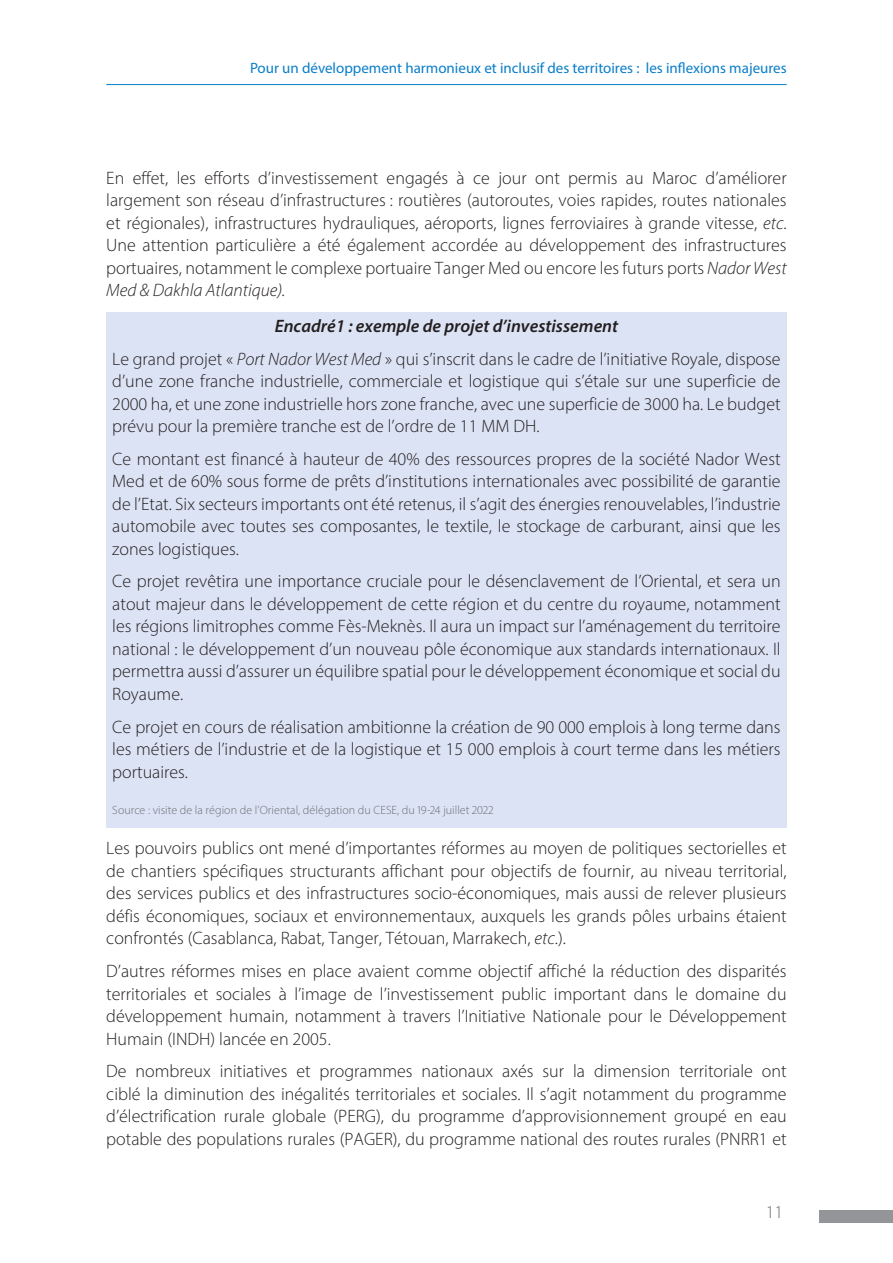
<style>
.page{position:relative;width:893px;height:1263px;background:#fff}
.page>*{position:absolute;margin:0;border:0;box-sizing:border-box;transform-origin:0 0}
.Texte_courant{font:300 18px/22.5px "Myriad Pro";color:#231f20;text-align:justify}
.Texte_courant-2{font:italic 600 18px "Myriad Pro";color:#231f20}
.t1{font:300 18px "Myriad Pro";color:#6c6d70}
.t2{font:15px "Myriad Pro";color:#0a7eca}
.Texte_courant-3{font:300 12px "Myriad Pro";letter-spacing:.005em;color:#6c6d70}
.s1{font-style:italic}
</style>
<div class="page">
<hr style="left:106px;top:84px;width:681px;height:1px;background:#0a7eca">
<div style="left:819px;top:1210px;width:74px;height:13px;background:#939598"></div>
<div style="left:106px;top:312px;width:681px;height:515px;background:#dce3f5"></div>
<p class="t2" style="left:250px;top:59px;width:538px">P our un développement harmonieux et inclusif des territoires : les inflexions majeures</p>
<p class="Texte_courant" style="left:106px;top:166px;width:682px">En effet, les efforts d’investissement engagés à ce jour ont permis au Maroc d’améliorer largement son réseau d’infrastructures : routières (autoroutes, voies rapides, routes nationales et régionales), infrastructures hydrauliques, aéroports, lignes ferroviaires à grande vitesse, <span class="s1">etc</span>.<br>Une attention particulière a été également accordée au développement des infrastructures portuaires, notamment le complexe portuaire Tanger Med ou encore les futurs ports <span class="s1">Nador West Med &amp; Dakhla Atlantique).</span></p>
<p class="Texte_courant-2" style="left:275px;top:314px;width:345px">Encadré1 : exemple de projet d’investissement</p>
<p class="Texte_courant" style="left:112px;top:347px;width:670px">Le grand projet « <span class="s1">Port Nador West Med</span> » qui s’inscrit dans le cadre de l’initiative Royale, dispose d’une zone franche industrielle, commerciale et logistique qui s’étale sur une superficie de 2000 ha, et une zone industrielle hors zone franche, avec une superficie de 3000 ha. Le budget prévu pour la première tranche est de l’ordre de 11 MM DH.</p>
<p class="Texte_courant" style="left:112px;top:447px;width:670px">Ce montant est financé à hauteur de 40% des ressources propres de la société Nador West Med et de 60% sous forme de prêts d’institutions internationales avec possibilité de garantie de l’Etat. Six secteurs importants ont été retenus, il s’agit des énergies renouvelables, l’industrie automobile avec toutes ses composantes, le textile, le stockage de carburant, ainsi que les zones logistiques.</p>
<p class="Texte_courant" style="left:112px;top:570px;width:670px">Ce projet revêtira une importance cruciale pour le désenclavement de l’Oriental, et sera un atout majeur dans le développement de cette région et du centre du royaume, notamment les régions limitrophes comme Fès-Meknès. Il aura un impact sur l’aménagement du territoire national : le développement d’un nouveau pôle économique aux standards internationaux. Il permettra aussi d’assurer un équilibre spatial pour le développement économique et social du Royaume.</p>
<p class="Texte_courant" style="left:112px;top:715px;width:670px">Ce projet en cours de réalisation ambitionne la création de 90 000 emplois à long terme dans les métiers de l’industrie et de la logistique et 15 000 emplois à court terme dans les métiers portuaires.</p>
<p class="Texte_courant-3" style="left:112px;top:803px;width:383px">Source : visite de la région de l’Oriental, délégation du CESE, du 19-24 juillet 2022</p>
<p class="Texte_courant" style="left:106px;top:837px;width:682px">Les pouvoirs publics ont mené d’importantes réformes au moyen de politiques sectorielles et de chantiers spécifiques structurants affichant pour objectifs de fournir, au niveau territorial, des services publics et des infrastructures socio‐économiques, mais aussi de relever plusieurs défis économiques, sociaux et environnementaux, auxquels les grands pôles urbains étaient confrontés (Casablanca, Rabat, Tanger, Tétouan, Marrakech, <span class="s1">etc</span>.).</p>
<p class="Texte_courant" style="left:106px;top:959px;width:682px">D’autres réformes mises en place avaient comme objectif affiché la réduction des disparités territoriales et sociales à l’image de l’investissement public important dans le domaine du développement humain, notamment à travers l’Initiative Nationale pour le Développement Humain (INDH) lancée en 2005.</p>
<p class="Texte_courant" style="left:106px;top:1060px;width:682px">De nombreux initiatives et programmes nationaux axés sur la dimension territoriale ont ciblé la diminution des inégalités territoriales et sociales. Il s’agit notamment du programme d’électrification rurale globale (PERG), du programme d’approvisionnement groupé en eau potable des populations rurales (PAGER), du programme national des routes rurales (PNRR1 et</p>
<p class="t1" style="left:766px;top:1201px;width:19px">11</p>
</div>
